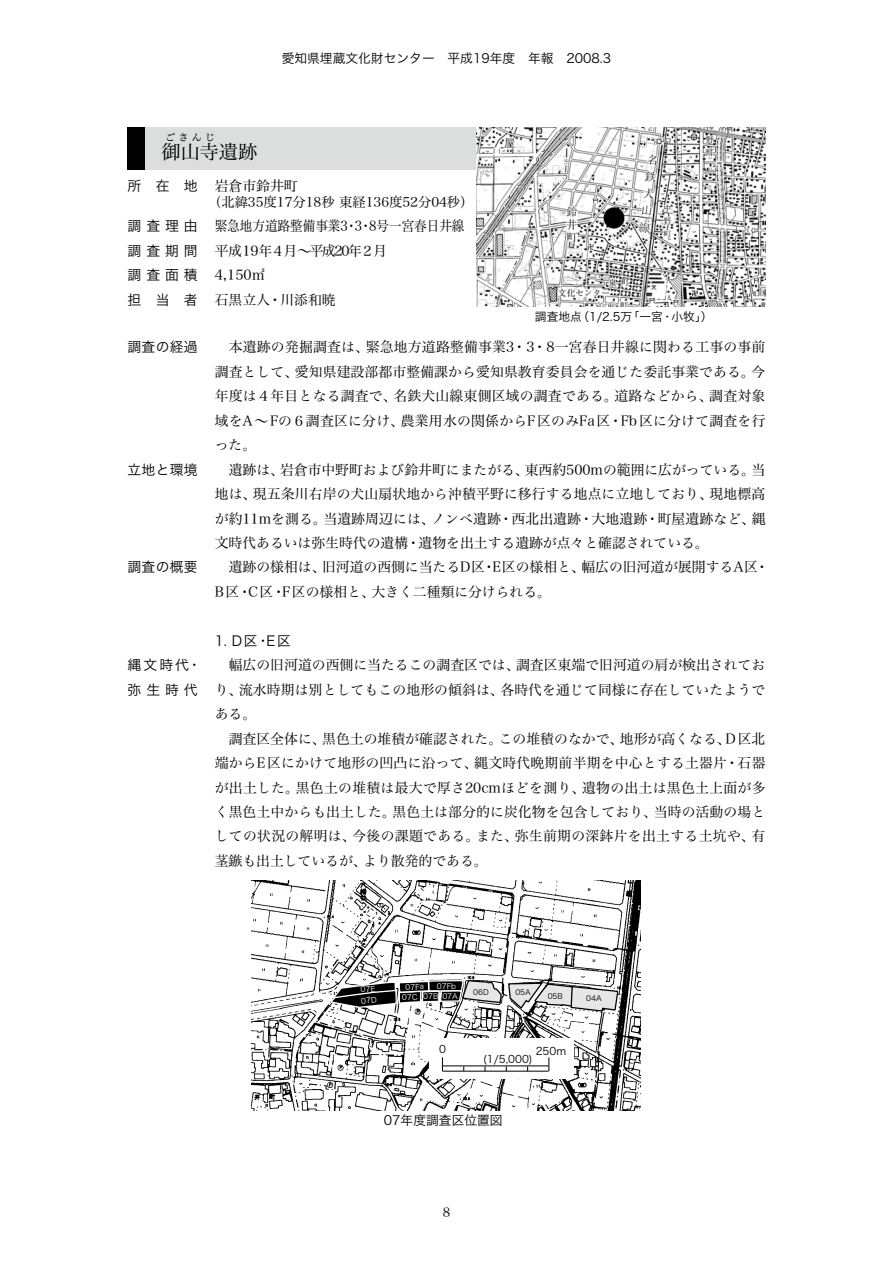
<style>
.page{position:relative;width:893px;height:1263px;background:#fff}
.page>*{position:absolute;margin:0;border:0;box-sizing:border-box;transform-origin:0 0}
.t1{font:19.2px "Hira Min Pro W3";color:#000}
.t2{font:13.8px/24.5px "Hira Min Pro W3";color:#000;text-align:justify}
.t3{font:13.8px/24.5px "Hira Min Pro W3";color:#000;scale:.91 1}
.t4{font:13.8px/24.5px "Hira Kaku Pro W3";letter-spacing:.15em;color:#000;text-align:justify}
.t5{font:13.8px/24.5px "Hira Kaku Pro W3";letter-spacing:.255em;color:#000}
.t6{font:13.35px "Hira Min Pro W3";color:#000}
.t7{font:12.75px "Hira Kaku Pro W3";color:#000}
.t8{font:12.75px "Hira Min Pro W3";color:#000}
.t9{font:11.7px "Hira Kaku Pro W3";color:#000}
.t10{font:10.5px "Hira Kaku Pro W3";color:#000}
.t11{font:9.6px "Hira Min Pro W3";color:#000}
.t12{font:7.5px "Hira Kaku Pro W3";color:#fff}
.t13{font:7.5px "Hira Kaku Pro W3";color:#000}
</style>
<div class="page">
<div style="left:128px;top:128px;width:348px;height:42px;background:#dcdddd"></div>
<div style="left:128px;top:128px;width:17px;height:42px;background:#000"></div>
<img style="left:476px;top:128px;width:289px;height:178px">
<img style="left:252px;top:880px;width:388px;height:230px">
<svg style="left:328px;top:979px;width:291px;height:131px"></svg>
<p class="t7" style="left:282px;top:47px;width:331px">愛知県埋蔵文化財センター　平成19年度　年報　2008.3</p>
<p class="t11" style="left:165px;top:129px;width:51px">ごさんじ</p>
<h1 class="t1" style="left:162px;top:136px;width:97px">御山寺遺跡</h1>
<p class="t4" style="left:128px;top:172px;width:72px">所在地</p>
<p class="t4" style="left:128px;top:213px;width:72px">調査理由調査期間調査面積担当者</p>
<p class="t4" style="left:128px;top:334px;width:72px">調査の経過</p>
<p class="t4" style="left:128px;top:456px;width:72px">立地と環境</p>
<p class="t4" style="left:128px;top:554px;width:72px">調査の概要</p>
<p class="t5" style="left:128px;top:652px;width:75px">縄文時代・弥生時代</p>
<p class="t2" style="left:215px;top:172px;width:84px">岩倉市鈴井町</p>
<p class="t6" style="left:208px;top:190px;width:267px">（北緯35度17分18秒 東経136度52分04秒）</p>
<p class="t3" style="left:215px;top:212px;width:276px">緊急地方道路整備事業3・3・8号一宮春日井線平成19年４月〜平成20年２月<br>4,150㎡<br>石黒立人・川添和暁</p>
<p class="t9" style="left:535px;top:306px;width:179px">調査地点（1/2.5万「一宮・小牧」）</p>
<p class="t2" style="left:215px;top:334px;width:552px;text-indent:14px">本遺跡の発掘調査は、緊急地方道路整備事業3・3・8一宮春日井線に関わる工事の事前調査として、愛知県建設部都市整備課から愛知県教育委員会を通じた委託事業である。今年度は４年目となる調査で、名鉄犬山線東側区域の調査である。道路などから、調査対象域をA〜Fの６調査区に分け、農業用水の関係からF区のみFa区・Fb区に分けて調査を行った。</p>
<p class="t2" style="left:215px;top:456px;width:552px;text-indent:14px">遺跡は、岩倉市中野町および鈴井町にまたがる、東西約500mの範囲に広がっている。当地は、現五条川右岸の犬山扇状地から沖積平野に移行する地点に立地しており、現地標高が約11mを測る。当遺跡周辺には、ノンベ遺跡・西北出遺跡・大地遺跡・町屋遺跡など、縄文時代あるいは弥生時代の遺構・遺物を出土する遺跡が点々と確認されている。</p>
<p class="t2" style="left:215px;top:554px;width:556px;text-indent:14px">遺跡の様相は、旧河道の西側に当たるD区・E区の様相と、幅広の旧河道が展開するA区・<br>B区・C区・F区の様相と、大きく二種類に分けられる。</p>
<p class="t4" style="left:215px;top:627px;width:78px">1. D区・E区</p>
<p class="t2" style="left:215px;top:652px;width:552px;text-indent:14px">幅広の旧河道の西側に当たるこの調査区では、調査区東端で旧河道の肩が検出されており、流水時期は別としてもこの地形の傾斜は、各時代を通じて同様に存在していたようである。</p>
<p class="t2" style="left:215px;top:725px;width:552px;text-indent:14px">調査区全体に、黒色土の堆積が確認された。この堆積のなかで、地形が高くなる、D区北端からE区にかけて地形の凹凸に沿って、縄文時代晩期前半期を中心とする土器片・石器が出土した。黒色土の堆積は最大で厚さ20cmほどを測り、遺物の出土は黒色土上面が多く黒色土中からも出土した。黒色土は部分的に炭化物を包含しており、当時の活動の場としての状況の解明は、今後の課題である。また、弥生前期の深鉢片を出土する土坑や、有茎鏃も出土しているが、より散発的である。</p>
<p class="t12" style="left:405px;top:980px;width:20px;rotate:-3deg">07Fa</p>
<p class="t12" style="left:437px;top:979px;width:21px">07Fb</p>
<p class="t12" style="left:423px;top:990px;width:36px">07B 07A</p>
<p class="t13" style="left:473px;top:986px;width:17px">06D</p>
<p class="t13" style="left:515px;top:986px;width:17px">05A</p>
<p class="t13" style="left:548px;top:989px;width:17px">05B</p>
<p class="t13" style="left:586px;top:992px;width:17px">04A</p>
<p class="t10" style="left:439px;top:1040px;width:8px">0</p>
<p class="t10" style="left:536px;top:1041px;width:32px">250m</p>
<p class="t10" style="left:483px;top:1049px;width:51px">(1/5,000)</p>
<p class="t7" style="left:384px;top:1109px;width:120px">07年度調査区位置図</p>
<p class="t8" style="left:443px;top:1201px;width:9px">8</p>
</div>
